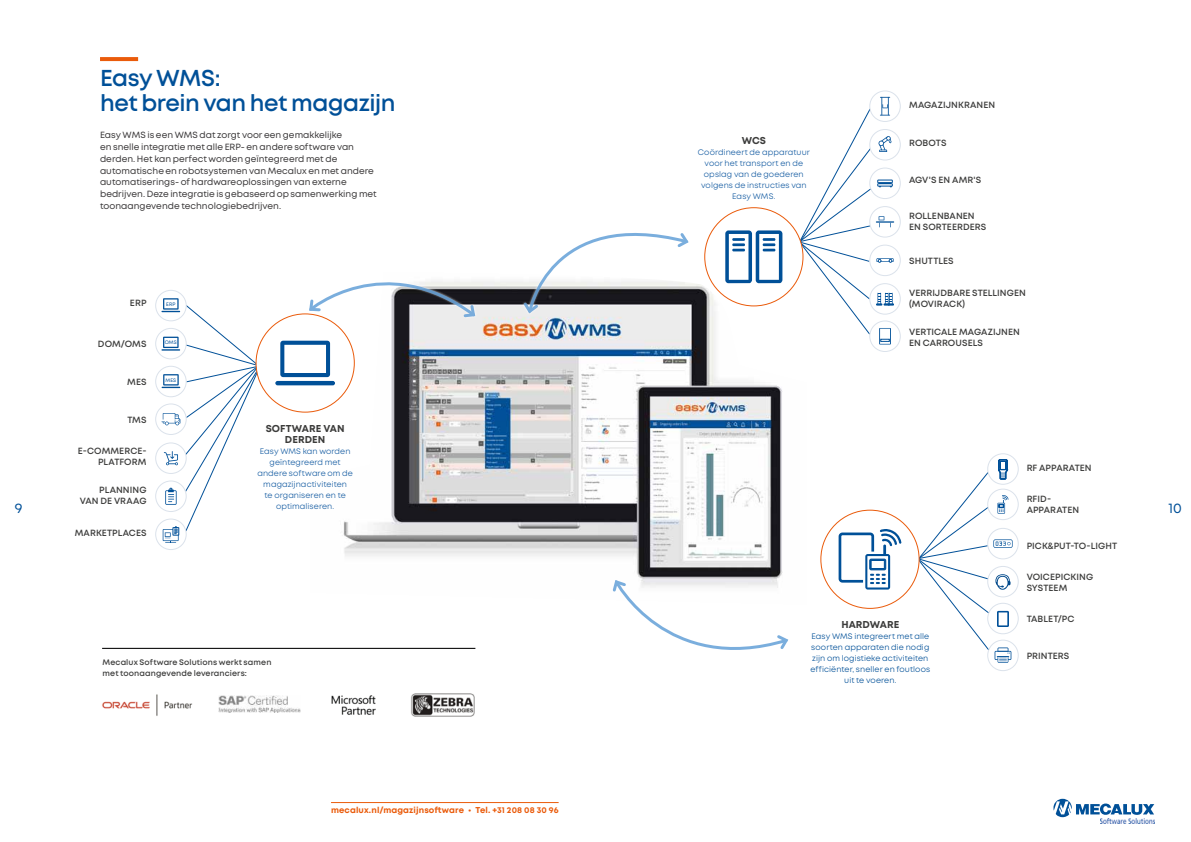
<style>
.page{position:relative;width:1191px;height:842px;background:#fff}
.page>*{position:absolute;margin:0;border:0;box-sizing:border-box;transform-origin:0 0}
.t1{font:600 23px/25px "Mont";letter-spacing:-.02em;color:#005098}
.t2{font:14px "Mont";color:#005098}
.t3{font:700 10px/11px "Mont";letter-spacing:.005em;color:#3c3c3b;text-align:center}
.t4{font:9px/12px "Mont";letter-spacing:.005em;color:#383637}
.t5{font:600 9px/11px "Mont";letter-spacing:.01em;color:#3c3c3b}
.t6{font:700 8.5px "Mont";letter-spacing:.015em;color:#ea5b0b}
.t7{font:8px/11px "Mont";letter-spacing:.01em;color:#155ca2;text-align:center}
.t8{font:8px/11px "Mont";letter-spacing:.01em;color:#005098;text-align:center}
.t9{font:600 8px/11px "Mont";letter-spacing:.01em;color:#3c3c3b}
.t10{font:5px "Mont";letter-spacing:.02em;color:#005098}
</style>
<div class="page">
<img style="left:312px;top:272px;width:486px;height:302px">
<svg style="left:1053px;top:799px;width:101px;height:18px"></svg>
<img style="left:1100px;top:818px;width:54px;height:5px">
<hr style="left:331px;top:802px;width:227px;height:1px;background:#ea5b0b">
<svg style="left:100px;top:57px;width:38px;height:4px"></svg>
<img style="left:411px;top:693px;width:64px;height:24px">
<img style="left:331px;top:695px;width:45px;height:20px">
<img style="left:102px;top:694px;width:90px;height:22px">
<div style="left:606px;top:574px;width:188px;height:82px;background:#fff;opacity:.75"></div>
<svg style="left:610px;top:578px;width:180px;height:78px"></svg>
<svg style="left:309px;top:278px;width:169px;height:41px"></svg>
<svg style="left:521px;top:233px;width:170px;height:83px"></svg>
<hr style="left:102px;top:648px;width:373px;height:1px;background:#000">
<img style="left:218px;top:695px;width:82px;height:18px">
<div style="left:704px;top:208px;width:99px;height:98px;background:#fff;border-radius:50%"></div>
<svg style="left:725px;top:230px;width:57px;height:53px"></svg>
<div style="left:256px;top:314px;width:98px;height:98px;background:#fff;border-radius:50%"></div>
<svg style="left:280px;top:341px;width:50px;height:36px"></svg>
<hr style="left:275px;top:381px;width:60px;height:4px;background:#005098;border-radius:2px">
<svg style="left:838px;top:529px;width:63px;height:60px"></svg>
<div style="left:155px;top:443px;width:32px;height:31px;border:1px solid #dbe2eb;border-radius:50%"></div>
<div style="left:155px;top:519px;width:32px;height:31px;border:1px solid #dbe2eb;border-radius:50%"></div>
<div style="left:155px;top:404px;width:32px;height:31px;border:1px solid #dbe2eb;border-radius:50%"></div>
<div style="left:155px;top:481px;width:32px;height:31px;border:1px solid #dbe2eb;border-radius:50%"></div>
<div style="left:155px;top:328px;width:32px;height:31px;border:1px solid #dbe2eb;border-radius:50%"></div>
<div style="left:155px;top:366px;width:32px;height:31px;border:1px solid #dbe2eb;border-radius:50%"></div>
<div style="left:155px;top:290px;width:32px;height:31px;border:1px solid #dbe2eb;border-radius:50%"></div>
<svg style="left:161px;top:298px;width:100px;height:245px"></svg>
<div style="left:869px;top:129px;width:31px;height:31px;border:1px solid #dbe2eb;border-radius:50%"></div>
<div style="left:869px;top:168px;width:31px;height:31px;border:1px solid #dbe2eb;border-radius:50%"></div>
<div style="left:869px;top:245px;width:31px;height:31px;border:1px solid #dbe2eb;border-radius:50%"></div>
<div style="left:869px;top:91px;width:31px;height:31px;border:1px solid #dbe2eb;border-radius:50%"></div>
<div style="left:869px;top:283px;width:31px;height:32px;border:1px solid #dbe2eb;border-radius:50%"></div>
<div style="left:869px;top:321px;width:31px;height:31px;border:1px solid #dbe2eb;border-radius:50%"></div>
<div style="left:869px;top:206px;width:31px;height:31px;border:1px solid #dbe2eb;border-radius:50%"></div>
<svg style="left:798px;top:97px;width:95px;height:247px"></svg>
<div style="left:987px;top:640px;width:31px;height:31px;border:1px solid #dbe2eb;border-radius:50%"></div>
<div style="left:987px;top:603px;width:31px;height:31px;border:1px solid #dbe2eb;border-radius:50%"></div>
<svg style="left:987px;top:528px;width:31px;height:31px"></svg>
<div style="left:987px;top:528px;width:31px;height:31px;border:1px solid #dbe2eb;border-radius:50%"></div>
<div style="left:987px;top:453px;width:31px;height:32px;border:1px solid #dbe2eb;border-radius:50%"></div>
<div style="left:987px;top:566px;width:31px;height:31px;border:1px solid #dbe2eb;border-radius:50%"></div>
<div style="left:987px;top:489px;width:31px;height:31px;border:1px solid #dbe2eb;border-radius:50%"></div>
<svg style="left:917px;top:459px;width:95px;height:204px"></svg>
<h1 class="t1" style="left:100px;top:66px;width:297px">Easy WMS:<br>het brein van het magazijn</h1>
<p class="t4" style="left:100px;top:128px;width:278px">Easy WMS is een WMS dat zorgt voor een gemakkelijke<br>en snelle integratie met alle ERP- en andere software van derden. Het kan perfect worden geïntegreerd met de automatische en robotsystemen van Mecalux en met andere automatiserings- of hardwareoplossingen van externe bedrijven. Deze integratie is gebaseerd op samenwerking met toonaangevende technologiebedrijven.</p>
<p class="t3" style="left:741px;top:135px;width:26px">WCS</p>
<p class="t7" style="left:698px;top:147px;width:114px">Coördineert de apparatuur voor het transport en de opslag van de goederen volgens de instructies van<br>Easy WMS.</p>
<p class="t5" style="left:130px;top:297px;width:18px">ERP</p>
<p class="t5" style="left:98px;top:338px;width:50px">DOM/OMS</p>
<p class="t5" style="left:127px;top:376px;width:21px">MES</p>
<p class="t5" style="left:127px;top:414px;width:21px">TMS</p>
<p class="t10" style="left:166px;top:301px;width:11px">ERP</p>
<p class="t10" style="left:165px;top:339px;width:14px">OMS</p>
<p class="t10" style="left:166px;top:377px;width:12px">MES</p>
<p class="t5" style="left:909px;top:100px;width:88px">MAGAZIJNKRANEN</p>
<p class="t5" style="left:909px;top:138px;width:39px">ROBOTS</p>
<p class="t5" style="left:909px;top:175px;width:74px">AGV'S EN AMR'S</p>
<p class="t5" style="left:909px;top:210px;width:79px">ROLLENBANEN<br>EN SORTEERDERS</p>
<p class="t5" style="left:909px;top:255px;width:46px">SHUTTLES</p>
<p class="t5" style="left:909px;top:288px;width:118px">VERRIJDBARE STELLINGEN (MOVIRACK)</p>
<p class="t5" style="left:909px;top:326px;width:112px">VERTICALE MAGAZIJNEN<br>EN CARROUSELS</p>
<p class="t3" style="left:266px;top:423px;width:80px">SOFTWARE VAN<br>DERDEN</p>
<p class="t7" style="left:257px;top:446px;width:97px">Easy WMS kan worden geïntegreerd met andere software om de magazijnactiviteiten<br>te organiseren en te optimaliseren.</p>
<p class="t5" style="left:78px;top:445px;width:70px;text-align:right">E-COMMERCE-<br>PLATFORM</p>
<p class="t5" style="left:1026px;top:462px;width:67px">RF APPARATEN</p>
<p class="t5" style="left:80px;top:485px;width:68px;text-align:right">PLANNING<br>VAN DE VRAAG</p>
<p class="t5" style="left:1026px;top:493px;width:54px">RFID-<br>APPARATEN</p>
<h2 class="t2" style="left:15px;top:499px;width:9px">9</h2>
<h2 class="t2" style="left:1168px;top:499px;width:15px">10</h2>
<p class="t5" style="left:75px;top:527px;width:73px">MARKETPLACES</p>
<p class="t9" style="left:102px;top:656px;width:170px">Mecalux Software Solutions werkt samen met toonaangevende leveranciers:</p>
<p class="t6" style="left:331px;top:804px;width:229px">mecalux.nl/magazijnsoftware • Tel. +31 208 08 30 96</p>
<p class="t3" style="left:841px;top:619px;width:59px">HARDWARE</p>
<p class="t8" style="left:810px;top:630px;width:121px">Easy WMS integreert met alle soorten apparaten die nodig zijn om logistieke activiteiten efficiënter, sneller en foutloos uit te voeren.</p>
<p class="t5" style="left:1026px;top:540px;width:92px">PICK&amp;PUT-TO-LIGHT</p>
<p class="t5" style="left:1026px;top:571px;width:68px">VOICEPICKING<br>SYSTEEM</p>
<p class="t5" style="left:1026px;top:614px;width:49px">TABLET/PC</p>
<p class="t5" style="left:1026px;top:650px;width:44px">PRINTERS</p>
</div>
